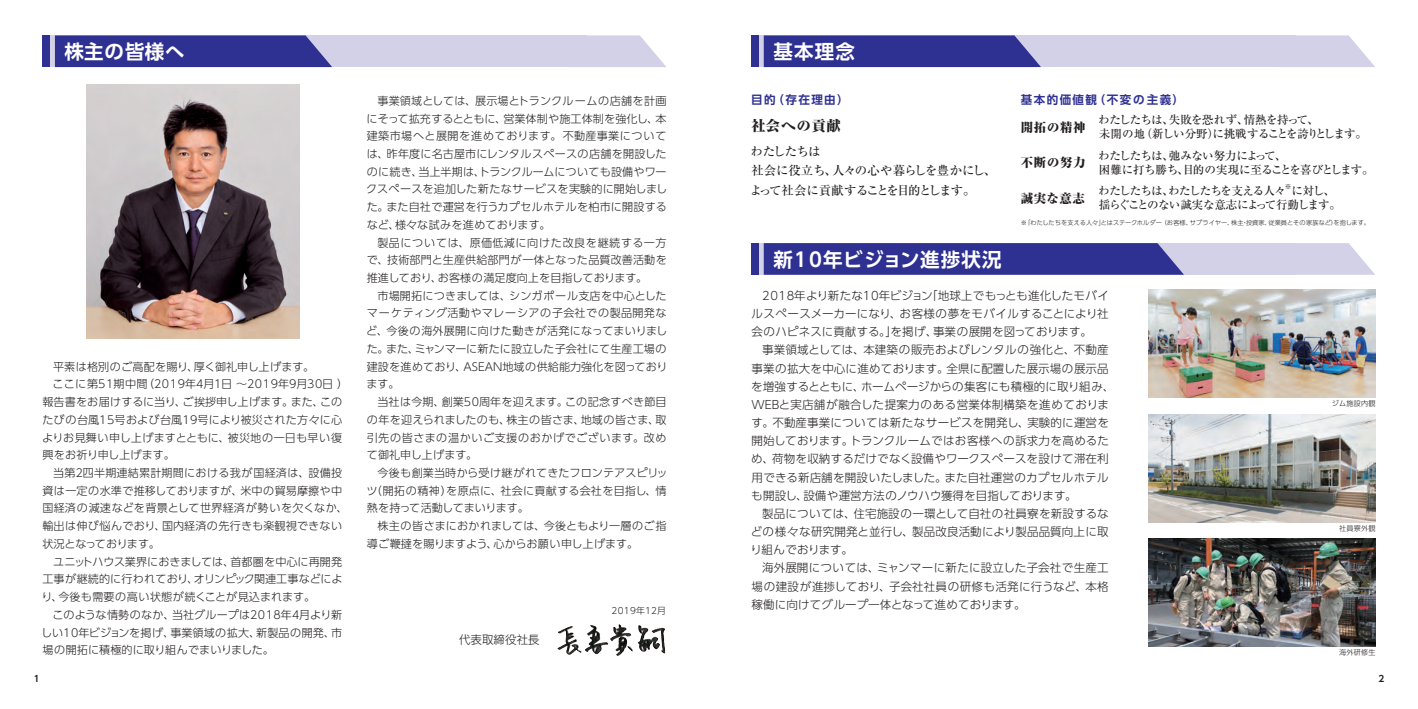
<style>
.page{position:relative;width:1418px;height:709px;background:#fff}
.page>*{position:absolute;margin:0;border:0;box-sizing:border-box;transform-origin:0 0}
.t1{font:700 19.5px "UD Shin Go Pro De";letter-spacing:.06em;color:#fff}
.t2{font:800 expanded 14.12px "Ryumin Pro";letter-spacing:.065em;color:#231f20}
.t3{font:500 12.38px "Ryumin Pro";letter-spacing:-.015em;color:#231f20}
.t4{font:500 12.38px "Ryumin Pro";letter-spacing:-.105em;color:#231f20}
.t5{font:800 expanded 12.38px "Ryumin Pro";letter-spacing:.035em;color:#231f20}
.t6{font:500 12.38px "Ryumin Pro";letter-spacing:-.05em;color:#231f20}
.本文{font:300 11.5px/18.1px "UD Shin Go Pro";letter-spacing:.01em;color:#231f20;text-align:justify}
.t7{font:500 11.5px "Ryumin Pro";letter-spacing:-.06em;color:#231f20}
.t8{font:500 11.5px "Ryumin Pro";letter-spacing:-.025em;color:#231f20}
.t9{font:500 11.5px "Ryumin Pro";letter-spacing:-.08em;color:#231f20}
.t10{font:700 11.5px "UD Shin Go Pro De";letter-spacing:.12em;color:#2e3092}
.本文-2{font:300 11.12px/17.8px "UD Shin Go Pro";letter-spacing:.01em;color:#231f20;text-align:justify}
.t11{font:300 8.88px "UD Shin Go Pro";letter-spacing:.05em;color:#231f20}
.t12{font:700 8.88px "UD Shin Go Pro De";color:#231f20}
.t13{font:300 7.12px "UD Shin Go Pro";letter-spacing:.025em;color:#231f20}
.t14{font:500 6.75px "Ryumin Pro";color:#231f20}
.t15{font:300 6.25px "UD Shin Go Pro";color:#231f20}
</style>
<div class="page">
<img style="left:87px;top:84px;width:212px;height:255px">
<img style="left:590px;top:624px;width:41px;height:32px">
<div style="left:43px;top:35px;width:544px;height:32px;background:#d3d1e8"></div>
<svg style="left:55px;top:35px;width:277px;height:32px;background:#383997"></svg>
<svg style="left:587px;top:35px;width:79px;height:32px"></svg>
<div style="left:43px;top:35px;width:7px;height:32px;background:#2e3092"></div>
<div style="left:751px;top:35px;width:545px;height:32px;background:#d3d1e8"></div>
<svg style="left:763px;top:35px;width:278px;height:32px;background:#383a97"></svg>
<svg style="left:1296px;top:35px;width:79px;height:32px"></svg>
<div style="left:751px;top:35px;width:7px;height:32px;background:#2e3092"></div>
<img style="left:1148px;top:414px;width:227px;height:108px">
<img style="left:1148px;top:538px;width:227px;height:108px">
<img style="left:1148px;top:290px;width:227px;height:107px">
<div style="left:751px;top:243px;width:545px;height:32px;background:#d3d1e8"></div>
<svg style="left:763px;top:243px;width:420px;height:32px;background:#353695"></svg>
<svg style="left:1296px;top:243px;width:79px;height:32px"></svg>
<div style="left:751px;top:243px;width:7px;height:32px;background:#2e3092"></div>
<p class="t1" style="left:65px;top:36px;width:122px">株主の皆様へ</p>
<p class="t1" style="left:773px;top:36px;width:83px">基本理念</p>
<p class="本文-2" style="left:53px;top:357px;width:263px">平素は格別のご高配を賜り、厚く御礼申し上げます。</p>
<p class="本文-2" style="left:42px;top:375px;width:307px;text-align:left;text-indent:10px">ここに第51期中間（2019年4月1日～2019年9月30日）報告書をお届けするに当り、ご挨拶申し上げます。また、このたびの台風15号および台風19号により被災された方々に心よりお見舞い申し上げますとともに、被災地の一日も早い復興をお祈り申し上げます。</p>
<p class="本文-2" style="left:43px;top:463px;width:306px;text-align:left;text-indent:11px">当第２四半期連結累計期間における我が国経済は、設備投資は一定の水準で推移しておりますが、米中の貿易摩擦や中国経済の減速などを背景として世界経済が勢いを欠くなか、輸出は伸び悩んでおり、国内経済の先行きも楽観視できない状況となっております。</p>
<p class="本文-2" style="left:42px;top:552px;width:302px;text-indent:12px">ユニットハウス業界におきましては、首都圏を中心に再開発工事が継続的に行われており、オリンピック関連工事などにより、今後も需要の高い状態が続くことが見込まれます。</p>
<p class="本文-2" style="left:41px;top:605px;width:302px;text-indent:11px">このような情勢のなか、当社グループは2018年4月より新しい10年ビジョンを掲げ、事業領域の拡大、新製品の開発、市場の開拓に積極的に取り組んでまいりました。</p>
<p class="本文-2" style="left:366px;top:91px;width:302px;text-indent:11px">事業領域としては、展示場とトランクルームの店舗を計画にそって拡充するとともに、営業体制や施工体制を強化し、本建築市場へと展開を進めております。不動産事業については、昨年度に名古屋市にレンタルスペースの店舗を開設したのに続き、当上半期は、トランクルームについても設備やワークスペースを追加した新たなサービスを実験的に開始しました。また自社で運営を行うカプセルホテルを柏市に開設するなど、様々な試みを進めております。</p>
<p class="本文-2" style="left:367px;top:233px;width:301px;text-indent:11px">製品については、原価低減に向けた改良を継続する一方で、技術部門と生産供給部門が一体となった品質改善活動を推進しており、お客様の満足度向上を目指しております。</p>
<p class="本文-2" style="left:366px;top:286px;width:303px;text-indent:11px">市場開拓につきましては、シンガポール支店を中心としたマーケティング活動やマレーシアの子会社での製品開発など、今後の海外展開に向けた動きが活発になってまいりました。また、ミャンマーに新たに設立した子会社にて生産工場の建設を進めており、ASEAN地域の供給能力強化を図っております。</p>
<p class="本文-2" style="left:367px;top:392px;width:301px;text-indent:11px">当社は今期、創業50周年を迎えます。この記念すべき節目の年を迎えられましたのも、株主の皆さま、地域の皆さま、取引先の皆さまの温かいご支援のおかげでございます。改めて御礼申し上げます。</p>
<p class="本文-2" style="left:366px;top:463px;width:303px;text-indent:11px">今後も創業当時から受け継がれてきたフロンテアスピリッツ（開拓の精神）を原点に、社会に貢献する会社を目指し、情熱を持って活動してまいります。</p>
<p class="本文-2" style="left:367px;top:516px;width:301px;text-indent:11px">株主の皆さまにおかれましては、今後ともより一層のご指導ご鞭撻を賜りますよう、心からお願い申し上げます。</p>
<p class="本文" style="left:459px;top:630px;width:82px">代表取締役社長</p>
<p class="t11" style="left:611px;top:603px;width:56px">2019年12月</p>
<p class="t10" style="left:751px;top:90px;width:99px">目的（存在理由）</p>
<p class="t2" style="left:751px;top:114px;width:91px">社会への貢献</p>
<p class="t6" style="left:750px;top:141px;width:71px">わたしたちは</p>
<p class="t3" style="left:751px;top:161px;width:246px">社会に役立ち、人々の心や暮らしを豊かにし、</p>
<p class="t4" style="left:750px;top:180px;width:227px">よって社会に貢献することを目的とします。</p>
<p class="t1" style="left:773px;top:243px;width:230px">新10年ビジョン進捗状況</p>
<p class="t10" style="left:1020px;top:90px;width:165px">基本的価値観（不変の主義）</p>
<p class="t5" style="left:1020px;top:117px;width:66px">開拓の精神</p>
<p class="t7" style="left:1098px;top:111px;width:222px">わたしたちは、失敗を恐れず、情熱を持って、</p>
<p class="t7" style="left:1098px;top:125px;width:269px">未開の地（新しい分野）に挑戦することを誇りとします。</p>
<p class="t5" style="left:1020px;top:153px;width:66px">不断の努力</p>
<p class="t7" style="left:1098px;top:146px;width:189px">わたしたちは、弛みない努力によって、</p>
<p class="t8" style="left:1098px;top:160px;width:276px">困難に打ち勝ち、目的の実現に至ることを喜びとします。</p>
<p class="t7" style="left:1098px;top:182px;width:189px">わたしたちは、わたしたちを支える人々</p>
<p class="t14" style="left:1284px;top:182px;width:8px">※</p>
<p class="t7" style="left:1291px;top:182px;width:45px">に対し、</p>
<p class="t9" style="left:1098px;top:196px;width:244px">揺らぐことのない誠実な意志によって行動します。</p>
<p class="t15" style="left:1020px;top:218px;width:350px">※「わたしたちを支える人々」とはステークホルダー （お客様、サプライヤー、株主・投資家、従業員とその家族など）を指します。</p>
<p class="t5" style="left:1020px;top:188px;width:65px">誠実な意志</p>
<p class="本文" style="left:751px;top:286px;width:359px;text-indent:11px">2018年より新たな10年ビジョン「地球上でもっとも進化したモバイルスペースメーカーになり、お客様の夢をモバイルすることにより社会のハピネスに貢献する。」を掲げ、事業の展開を図っております。</p>
<p class="本文" style="left:751px;top:340px;width:365px;text-align:left;text-indent:11px">事業領域としては、本建築の販売およびレンタルの強化と、不動産事業の拡大を中心に進めております。全県に配置した展示場の展示品を増強するとともに、ホームページからの集客にも積極的に取り組み、WEBと実店舗が融合した提案力のある営業体制構築を進めております。不動産事業については新たなサービスを開発し、実験的に運営を開始しております。トランクルームではお客様への訴求力を高めるため、荷物を収納するだけでなく設備やワークスペースを設けて滞在利用できる新店舗を開設いたしました。また自社運営のカプセルホテルも開設し、設備や運営方法のノウハウ獲得を目指しております。</p>
<p class="本文" style="left:750px;top:504px;width:360px;text-indent:12px">製品については、住宅施設の一環として自社の社員寮を新設するなどの様々な研究開発と並行し、製品改良活動により製品品質向上に取り組んでおります。</p>
<p class="本文" style="left:751px;top:558px;width:359px;text-align:right">海外展開については、ミャンマーに新たに設立した子会社で生産工場の建設が進捗しており、子会社社員の研修も活発に行うなど、本格</p>
<p class="本文" style="left:751px;top:595px;width:276px">稼働に向けてグループ一体となって進めております。</p>
<p class="t13" style="left:1331px;top:397px;width:45px">ジム施設内観</p>
<p class="t13" style="left:1339px;top:522px;width:38px">社員寮外観</p>
<p class="t13" style="left:1339px;top:646px;width:38px">海外研修生</p>
<p class="t12" style="left:34px;top:671px;width:7px">1</p>
<p class="t12" style="left:1378px;top:671px;width:7px">2</p>
</div>
